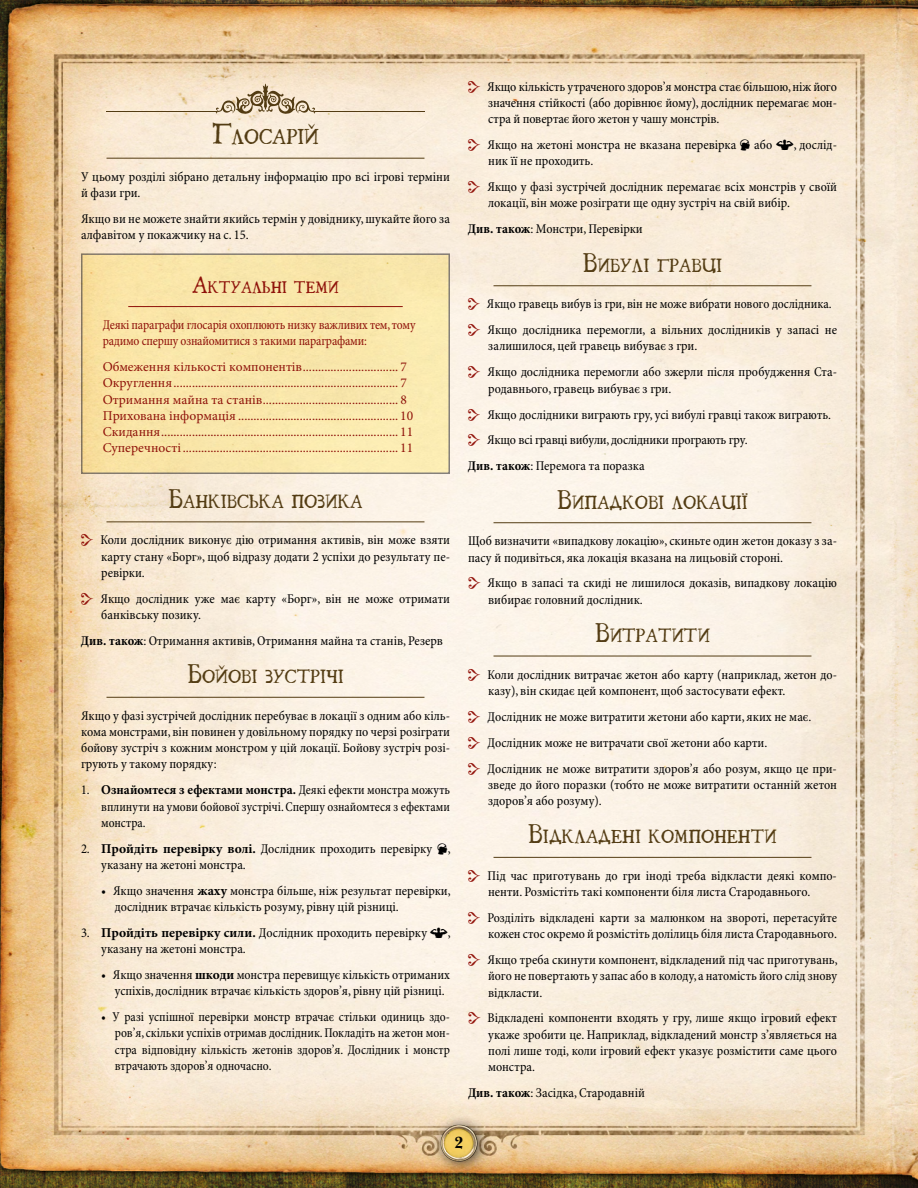
<style>
.page{position:relative;width:918px;height:1188px;background:#fff}
.page>*{position:absolute;margin:0;border:0;box-sizing:border-box;transform-origin:0 0}
.t1{font:18.9px "Ugly Qua";color:#533c13}
.t2{font:16.8px "Ugly Qua";color:#533c13}
.t3{font:700 16.5px "Baskerville Cyr LT Std";color:#000}
.t4{font:14.7px "Ugly Qua";color:#93140c}
.t5{font:condensed 13.5px/16.2px "Minion Pro";color:#000}
.t6{font:13.5px/16.2px "Minion Pro";color:#93140c}
.t7{font:condensed 13.5px/16.2px "Minion Pro";color:#000;text-align:justify;scale:.96 1}
.t8{font:condensed 13.5px/16.2px "Minion Pro";color:#000;text-align:justify;scale:.95 1}
.t9{font:condensed 13.5px/16.2px "Minion Pro";letter-spacing:-.015em;color:#93140c;scale:.96 1}
.s1{font-size:27px}
.s2{font-size:21px}
.s3{font-size:24px}
.s4{font-weight:700}
.s5{font-weight:700;font-stretch:normal}
</style>
<div class="page">
<img style="left:0;top:0;width:918px;height:1188px">
<div style="left:430px;top:1114px;width:62px;height:61px;background:#000;opacity:.75"></div>
<img style="left:438px;top:1122px;width:42px;height:41px">
<hr style="left:107px;top:158px;width:317px;height:1px;background:#533c13">
<hr style="left:107px;top:521px;width:317px;height:1px;background:#533c13">
<hr style="left:107px;top:697px;width:317px;height:1px;background:#533c13">
<svg style="left:215px;top:84px;width:101px;height:30px;background:#d0bfa4"></svg>
<hr style="left:107px;top:111px;width:110px;height:1px;background:#533c13">
<hr style="left:314px;top:111px;width:110px;height:1px;background:#533c13">
<hr style="left:494px;top:285px;width:317px;height:1px;background:#533c13">
<hr style="left:494px;top:522px;width:317px;height:1px;background:#533c13">
<hr style="left:494px;top:656px;width:317px;height:1px;background:#533c13">
<hr style="left:494px;top:857px;width:317px;height:1px;background:#533c13">
<div style="left:82px;top:254px;width:367px;height:219px;background:#f9e6aa"></div>
<hr style="left:128px;top:306px;width:275px;height:1px;background:#93140c">
<div style="left:81px;top:253px;width:369px;height:221px;border:2px solid #878787"></div>
<svg style="left:81px;top:534px;width:12px;height:12px"></svg>
<svg style="left:81px;top:593px;width:12px;height:12px"></svg>
<svg style="left:438px;top:843px;width:9px;height:11px"></svg>
<svg style="left:430px;top:927px;width:18px;height:11px"></svg>
<svg style="left:468px;top:81px;width:12px;height:12px"></svg>
<svg style="left:468px;top:139px;width:12px;height:12px"></svg>
<svg style="left:740px;top:139px;width:10px;height:12px"></svg>
<svg style="left:776px;top:140px;width:18px;height:10px"></svg>
<svg style="left:468px;top:181px;width:12px;height:12px"></svg>
<svg style="left:468px;top:298px;width:12px;height:12px"></svg>
<svg style="left:468px;top:324px;width:12px;height:12px"></svg>
<svg style="left:468px;top:366px;width:12px;height:12px"></svg>
<svg style="left:468px;top:408px;width:12px;height:12px"></svg>
<svg style="left:468px;top:434px;width:12px;height:12px"></svg>
<svg style="left:468px;top:577px;width:12px;height:12px"></svg>
<svg style="left:468px;top:668px;width:12px;height:12px"></svg>
<svg style="left:468px;top:711px;width:12px;height:12px"></svg>
<svg style="left:468px;top:736px;width:12px;height:12px"></svg>
<svg style="left:468px;top:762px;width:12px;height:12px"></svg>
<svg style="left:468px;top:870px;width:12px;height:12px"></svg>
<svg style="left:468px;top:912px;width:12px;height:12px"></svg>
<svg style="left:468px;top:954px;width:12px;height:12px"></svg>
<svg style="left:468px;top:1012px;width:12px;height:12px"></svg>
<h1 class="t1" style="left:212px;top:122px;width:108px"><span class="s1">Г</span>лосарій</h1>
<p class="t5" style="left:81px;top:169px;width:370px">У цьому розділі зібрано детальну інформацію про всі ігрові терміни й фази гри.</p>
<p class="t5" style="left:81px;top:211px;width:370px">Якщо ви не можете знайти якийсь термін у довіднику, шукайте його за алфавітом у покажчику на с. 15.</p>
<p class="t4" style="left:192px;top:276px;width:148px"><span class="s2">А</span>ктуальні теми</p>
<p class="t9" style="left:103px;top:317px;width:327px">Деякі параграфи глосарія охоплюють низку важливих тем, тому радимо спершу ознайомитися з такими параграфами:</p>
<p class="t6" style="left:103px;top:359px;width:312px">Обмеження кількості компонентів............................... 7<br>Округлення......................................................................... 7<br>Отримання майна та станів............................................ 8<br>Прихована інформація .................................................... 10<br>Скидання............................................................................. 11<br>Суперечності...................................................................... 11</p>
<p class="t2" style="left:168px;top:489px;width:196px"><span class="s3">Б</span>анківська позика</p>
<p class="t5" style="left:101px;top:533px;width:351px;text-align:justify">Коли дослідник виконує дію отримання активів, він може взяти карту стану «Борг», щоб відразу додати 2 успіхи до результату пе&shy;ревірки.</p>
<p class="t5" style="left:101px;top:591px;width:351px">Якщо дослідник уже має карту «Борг», він не може отримати банківську позику.</p>
<p class="t5" style="left:81px;top:633px;width:363px"><span class="s4">Див. також</span>: Отримання активів, Отримання майна та станів, Резерв</p>
<p class="t2" style="left:187px;top:664px;width:158px"><span class="s3">Б</span>ойові зустрічі</p>
<p class="t5" style="left:81px;top:708px;width:371px;text-align:justify">Якщо у фазі зустрічей дослідник перебуває в локації з одним або кіль&shy;кома монстрами, він повинен у довільному порядку по черзі розіграти бойову зустріч з кожним монстром у цій локації. Бойову зустріч розі&shy;грують у такому порядку:</p>
<p class="t8" style="left:101px;top:783px;width:369px;text-indent:-20px">1. <span class="s5">Ознайомтеся з ефектами монстра.</span> Деякі ефекти монстра можуть вплинути на умови бойової зустрічі. Спершу ознайомтеся з ефектами монстра.</p>
<p class="t5" style="left:101px;top:841px;width:351px;text-indent:-20px">2. <span class="s5">Пройдіть перевірку волі.</span> Дослідник проходить перевірку , указану на жетоні монстра.</p>
<p class="t5" style="left:115px;top:883px;width:338px;text-indent:-14px">• Якщо значення <span class="s5">жаху</span> монстра більше, ніж результат перевірки, дослідник втрачає кількість розуму, рівну цій різниці.</p>
<p class="t5" style="left:81px;top:925px;width:348px">3. <span class="s5">Пройдіть перевірку сили.</span> Дослідник проходить перевірку</p>
<p class="t5" style="left:448px;top:925px;width:4px">,</p>
<p class="t5" style="left:101px;top:941px;width:146px">указану на жетоні монстра.</p>
<p class="t5" style="left:115px;top:967px;width:337px;text-indent:-13px">• Якщо значення <span class="s5">шкоди</span> монстра перевищує кількість отриманих успіхів, дослідник втрачає кількість здоров’я, рівну цій різниці.</p>
<p class="t7" style="left:115px;top:1009px;width:351px;text-indent:-14px">• У разі успішної перевірки монстр втрачає стільки одиниць здо&shy;ров’я, скільки успіхів отримав дослідник. Покладіть на жетон мон&shy;стра відповідну кількість жетонів здоров’я. Дослідник і монстр втрачають здоров’я одночасно.</p>
<p class="t5" style="left:487px;top:79px;width:351px;text-align:justify">Якщо кількість утраченого здоров’я монстра стає більшою, ніж його значення стійкості (або дорівнює йому), дослідник перемагає мон&shy;стра й повертає його жетон у чашу монстрів.</p>
<p class="t5" style="left:488px;top:137px;width:250px">Якщо на жетоні монстра не вказана перевірка</p>
<p class="t5" style="left:754px;top:137px;width:20px">або</p>
<p class="t5" style="left:794px;top:137px;width:45px">, дослід-</p>
<p class="t5" style="left:488px;top:149px;width:351px;line-height:26px">ник її не проходить.<br>Якщо у фазі зустрічей дослідник перемагає всіх монстрів у своїй</p>
<p class="t5" style="left:468px;top:191px;width:324px;line-height:26px;text-indent:20px">локації, він може розіграти ще одну зустріч на свій вибір.<br><span class="s4">Див. також</span>: Монстри, Перевірки</p>
<p class="t2" style="left:583px;top:252px;width:141px"><span class="s3">В</span>ибулі гравці</p>
<p class="t5" style="left:487px;top:292px;width:352px;line-height:26px">Якщо гравець вибув із гри, він не може вибрати нового дослідника.<br>Якщо дослідника перемогли, а вільних дослідників у запасі не</p>
<p class="t5" style="left:488px;top:334px;width:351px;line-height:26px">залишилося, цей гравець вибуває з гри.<br>Якщо дослідника перемогли або зжерли після пробудження Ста-</p>
<p class="t5" style="left:488px;top:381px;width:185px">родавнього, гравець вибуває з гри.</p>
<p class="t5" style="left:487px;top:407px;width:345px">Якщо дослідники виграють гру, усі вибулі гравці також виграють.</p>
<p class="t5" style="left:487px;top:433px;width:262px">Якщо всі гравці вибули, дослідники програють гру.</p>
<p class="t5" style="left:468px;top:458px;width:178px"><span class="s4">Див. також</span>: Перемога та поразка</p>
<p class="t2" style="left:557px;top:489px;width:192px"><span class="s3">В</span>ипадкові локації</p>
<p class="t5" style="left:468px;top:533px;width:371px">Щоб визначити «випадкову локацію», скиньте один жетон доказу з за&shy;пасу й подивіться, яка локація вказана на лицьовій стороні.</p>
<p class="t5" style="left:488px;top:576px;width:351px">Якщо в запасі та скиді не лишилося доказів, випадкову локацію вибирає головний дослідник.</p>
<p class="t2" style="left:595px;top:623px;width:116px"><span class="s3">В</span>итратити</p>
<p class="t5" style="left:488px;top:667px;width:351px">Коли дослідник витрачає жетон або карту (наприклад, жетон до&shy;казу), він скидає цей компонент, щоб застосувати ефект.</p>
<p class="t5" style="left:488px;top:704px;width:351px;line-height:26px">Дослідник не може витратити жетони або карти, яких не має.<br>Дослідник може не витрачати свої жетони або карти.<br>Дослідник не може витратити здоров’я або розум, якщо це при-</p>
<p class="t5" style="left:488px;top:777px;width:350px">зведе до його поразки (тобто не може витратити останній жетон здоров’я або розуму).</p>
<p class="t2" style="left:528px;top:824px;width:250px"><span class="s3">В</span>ідкладені компоненти</p>
<p class="t5" style="left:488px;top:868px;width:351px">Під час приготувань до гри іноді треба відкласти деякі компо&shy;ненти. Розмістіть такі компоненти біля листа Стародавнього.</p>
<p class="t5" style="left:487px;top:910px;width:351px">Розділіть відкладені карти за малюнком на звороті, перетасуйте кожен стос окремо й розмістіть долілиць біля листа Стародавнього.</p>
<p class="t5" style="left:488px;top:952px;width:352px;text-align:justify">Якщо треба скинути компонент, відкладений під час приготувань, його не повертають у запас або в колоду, а натомість його слід знову відкласти.</p>
<p class="t5" style="left:488px;top:1011px;width:351px;text-align:justify">Відкладені компоненти входять у гру, лише якщо ігровий ефект укаже зробити це. Наприклад, відкладений монстр з’являється на полі лише тоді, коли ігровий ефект указує розмістити саме цього монстра.</p>
<p class="t5" style="left:468px;top:1085px;width:178px"><span class="s4">Див. також</span>: Засідка, Стародавній</p>
<p class="t3" style="left:454px;top:1133px;width:11px">2</p>
</div>
